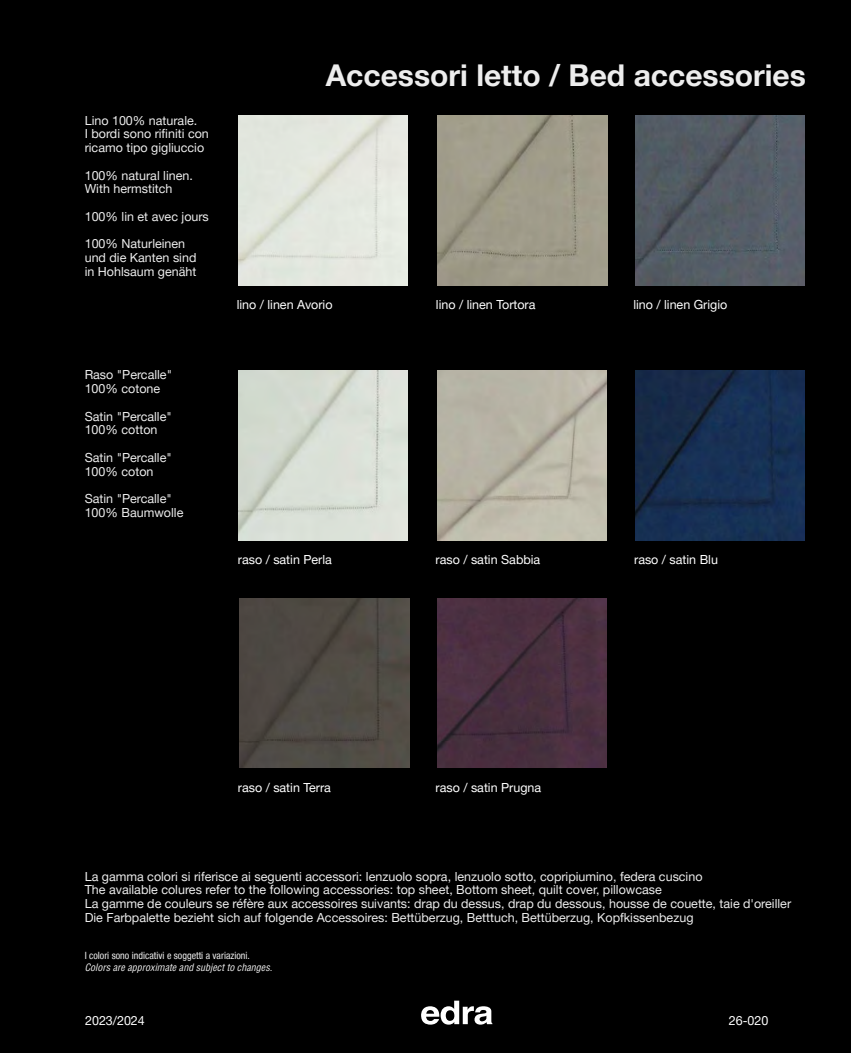
<style>
.page{position:relative;width:851px;height:1053px;background:#fff}
.page>*{position:absolute;margin:0;border:0;box-sizing:border-box;transform-origin:0 0}
.t1{font:700 30px "Helvetica Neue LT Pro";color:#ededed}
.t2{font:12.5px/13.8px "Helvetica Neue LT Pro";color:#ededed}
.t3{font:12.5px "Helvetica Neue LT Pro";color:#fff}
.t4{font:condensed 10px "Helvetica Neue Condensed";color:#ededed}
.t5{font:italic condensed 10px "Helvetica LT Pro";color:#ededed}
</style>
<div class="page">
<div style="left:0;top:0;width:850px;height:1052px;background:#000"></div>
<svg style="left:421px;top:1000px;width:71px;height:24px"></svg>
<img style="left:635px;top:116px;width:169px;height:169px">
<img style="left:238px;top:116px;width:170px;height:169px">
<img style="left:437px;top:116px;width:170px;height:169px">
<img style="left:635px;top:370px;width:169px;height:170px">
<img style="left:238px;top:370px;width:170px;height:170px">
<img style="left:437px;top:370px;width:170px;height:170px">
<img style="left:240px;top:598px;width:169px;height:169px">
<img style="left:437px;top:598px;width:170px;height:169px">
<p class="t2" style="left:85px;top:113px;width:126px">Lino 100% naturale.<br>I bordi sono rifiniti con ricamo tipo gigliuccio</p>
<p class="t2" style="left:85px;top:168px;width:110px">100% natural linen.<br>With hermstitch</p>
<p class="t2" style="left:85px;top:209px;width:126px">100% lin et avec jours</p>
<p class="t2" style="left:85px;top:237px;width:113px">100% Naturleinen und die Kanten sind in Hohlsaum genäht</p>
<p class="t2" style="left:85px;top:368px;width:89px">Raso "Percalle"<br>100% cotone</p>
<p class="t2" style="left:85px;top:409px;width:89px">Satin "Percalle"<br>100% cotton</p>
<p class="t2" style="left:85px;top:450px;width:89px">Satin "Percalle"<br>100% coton</p>
<p class="t2" style="left:85px;top:491px;width:100px">Satin "Percalle"<br>100% Baumwolle</p>
<h1 class="t1" style="left:325px;top:56px;width:481px">Accessori letto / Bed accessories</h1>
<p class="t3" style="left:237px;top:297px;width:97px">lino / linen Avorio</p>
<p class="t3" style="left:436px;top:297px;width:101px">lino / linen Tortora</p>
<p class="t3" style="left:633px;top:297px;width:95px">lino / linen Grigio</p>
<p class="t3" style="left:238px;top:552px;width:95px">raso / satin Perla</p>
<p class="t3" style="left:435px;top:552px;width:106px">raso / satin Sabbia</p>
<p class="t3" style="left:634px;top:552px;width:85px">raso / satin Blu</p>
<p class="t3" style="left:238px;top:779px;width:95px">raso / satin Terra</p>
<p class="t3" style="left:435px;top:779px;width:107px">raso / satin Prugna</p>
<p class="t2" style="left:85px;top:868px;width:707px">La gamma colori si riferisce ai seguenti accessori: lenzuolo sopra, lenzuolo sotto, copripiumino, federa cuscino<br>The available colures refer to the following accessories: top sheet, Bottom sheet, quilt cover, pillowcase<br>La gamme de couleurs se réfère aux accessoires suivants: drap du dessus, drap du dessous, housse de couette, taie d'oreiller Die Farbpalette bezieht sich auf folgende Accessoires: Bettüberzug, Betttuch, Bettüberzug, Kopfkissenbezug</p>
<p class="t4" style="left:85px;top:949px;width:167px">I colori sono indicativi e soggetti a variazioni.</p>
<p class="t5" style="left:85px;top:960px;width:189px">Colors are approximate and subject to changes.</p>
<p class="t3" style="left:85px;top:1012px;width:61px">2023/2024</p>
<p class="t3" style="left:728px;top:1012px;width:41px">26-020</p>
</div>
